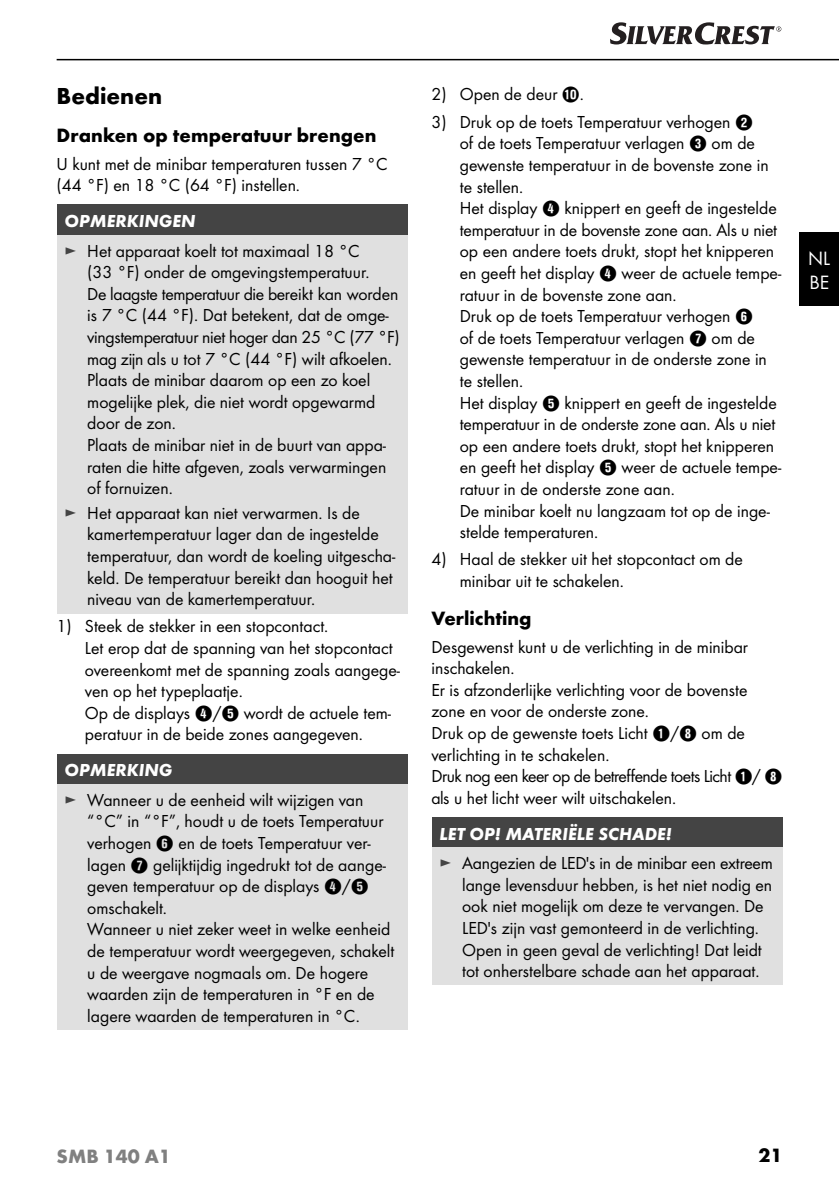
<style>
.page{position:relative;width:839px;height:1191px;background:#fff}
.page>*{position:absolute;margin:0;border:0;box-sizing:border-box;transform-origin:0 0}
.t1{font:700 24px "Futura";color:#000}
.t2{font:700 20px "Futura";color:#000}
.t3{font:700 20px "Futura";color:#808080}
.t4{font:20px/24px "Futura Boo";color:#fff}
.t5{font:18px/21.6px "Futura Boo";color:#000}
.t6{font:italic 700 18px "Futura";color:#fff}
.s1{color:#444}
.s2{font-family:"Hako PI Nummern"}
</style>
<div class="page">
<hr style="left:57px;top:59px;width:782px;height:1px;background:#000">
<div style="left:799px;top:233px;width:40px;height:73px;background:#000"></div>
<svg style="left:610px;top:22px;width:171px;height:23px"></svg>
<div style="left:57px;top:205px;width:351px;height:30px;background:#444"></div>
<div style="left:57px;top:235px;width:351px;height:378px;background:#e0e0e0"></div>
<div style="left:57px;top:754px;width:351px;height:30px;background:#444"></div>
<div style="left:57px;top:784px;width:351px;height:246px;background:#e0e0e0"></div>
<div style="left:431px;top:817px;width:351px;height:30px;background:#444"></div>
<div style="left:431px;top:847px;width:351px;height:138px;background:#e0e0e0"></div>
<h1 class="t1" style="left:57px;top:87px;width:107px">Bedienen</h1>
<p class="t2" style="left:57px;top:128px;width:321px">Dranken op temperatuur brengen</p>
<p class="t5" style="left:57px;top:154px;width:332px">U kunt met de minibar temperaturen tussen 7 °C (44 °F) en 18 °C (64 °F) instellen.</p>
<p class="t6" style="left:65px;top:214px;width:132px">OPMERKINGEN</p>
<p class="t5" style="left:87px;top:241px;width:314px;text-indent:-23px"><span class="s1">►</span> Het apparaat koelt tot maximaal 18 °C<br>(33 °F) onder de omgevingstemperatuur.<br>De laagste temperatuur die bereikt kan worden is 7 °C (44 °F). Dat betekent, dat de omge&shy;vingstemperatuur niet hoger dan 25 °C (77 °F) mag zijn als u tot 7 °C (44 °F) wilt afkoelen.<br>Plaats de minibar daarom op een zo koel mogelijke plek, die niet wordt opgewarmd door de zon.<br>Plaats de minibar niet in de buurt van appa&shy;raten die hitte afgeven, zoals verwarmingen of fornuizen.</p>
<p class="t5" style="left:87px;top:503px;width:310px;text-indent:-23px"><span class="s1">►</span> Het apparaat kan niet verwarmen. Is de kamertemperatuur lager dan de ingestelde temperatuur, dan wordt de koeling uitgescha&shy;keld. De temperatuur bereikt dan hooguit het niveau van de kamertemperatuur.</p>
<p class="t5" style="left:85px;top:616px;width:317px;text-indent:-28px">1) Steek de stekker in een stopcontact.<br>Let erop dat de spanning van het stopcontact overeenkomt met de spanning zoals aangege&shy;ven op het typeplaatje.<br>Op de displays <span class="s2">4</span>/<span class="s2">5</span> wordt de actuele tem&shy;peratuur in de beide zones aangegeven.</p>
<p class="t6" style="left:65px;top:763px;width:109px">OPMERKING</p>
<p class="t5" style="left:87px;top:790px;width:309px;text-indent:-23px"><span class="s1">►</span> Wanneer u de eenheid wilt wijzigen van “°C” in “°F”, houdt u de toets Temperatuur verhogen <span class="s2">6</span> en de toets Temperatuur ver&shy;lagen <span class="s2">7</span> gelijktijdig ingedrukt tot de aange&shy;geven temperatuur op de displays <span class="s2">4</span>/<span class="s2">5 </span>omschakelt.<br>Wanneer u niet zeker weet in welke eenheid de temperatuur wordt weergegeven, schakelt u de weergave nogmaals om. De hogere waarden zijn de temperaturen in °F en de lagere waarden de temperaturen in °C.</p>
<p class="t5" style="left:431px;top:85px;width:154px">2) Open de deur <span class="s2">0</span>.</p>
<p class="t5" style="left:460px;top:112px;width:323px;text-indent:-28px">3) Druk op de toets Temperatuur verhogen <span class="s2">2<br></span>of de toets Temperatuur verlagen <span class="s2">3</span> om de gewenste temperatuur in de bovenste zone in te stellen.<br>Het display <span class="s2">4</span> knippert en geeft de ingestelde temperatuur in de bovenste zone aan. Als u niet op een andere toets drukt, stopt het knipperen en geeft het display <span class="s2">4</span> weer de actuele tempe&shy;ratuur in de bovenste zone aan.<br>Druk op de toets Temperatuur verhogen <span class="s2">6<br></span>of de toets Temperatuur verlagen <span class="s2">7</span> om de gewenste temperatuur in de onderste zone in te stellen.<br>Het display <span class="s2">5</span> knippert en geeft de ingestelde temperatuur in de onderste zone aan. Als u niet op een andere toets drukt, stopt het knipperen en geeft het display <span class="s2">5</span> weer de actuele tempe&shy;ratuur in de onderste zone aan.<br>De minibar koelt nu langzaam tot op de inge&shy;stelde temperaturen.</p>
<p class="t5" style="left:460px;top:550px;width:285px;text-indent:-28px">4) Haal de stekker uit het stopcontact om de minibar uit te schakelen.</p>
<p class="t2" style="left:431px;top:611px;width:102px">Verlichting</p>
<p class="t5" style="left:431px;top:637px;width:352px">Desgewenst kunt u de verlichting in de minibar inschakelen.<br>Er is afzonderlijke verlichting voor de bovenste zone en voor de onderste zone.<br>Druk op de gewenste toets Licht <span class="s2">1</span>/<span class="s2">8</span> om de verlichting in te schakelen.<br>Druk nog een keer op de betreffende toets Licht <span class="s2">1</span>/ <span class="s2">8 </span>als u het licht weer wilt uitschakelen.</p>
<p class="t6" style="left:439px;top:826px;width:234px">LET OP! MATERIËLE SCHADE!</p>
<p class="t5" style="left:462px;top:853px;width:312px;text-indent:-23px"><span class="s1">►</span> Aangezien de LED's in de minibar een extreem lange levensduur hebben, is het niet nodig en ook niet mogelijk om deze te vervangen. De LED's zijn vast gemonteerd in de verlichting.<br>Open in geen geval de verlichting! Dat leidt tot onherstelbare schade aan het apparaat.</p>
<p class="t4" style="left:808px;top:247px;width:23px">NL<br>BE</p>
<p class="t3" style="left:57px;top:1148px;width:116px">SMB 140 A1</p>
<p class="t2" style="left:759px;top:1148px;width:25px">21</p>
</div>
